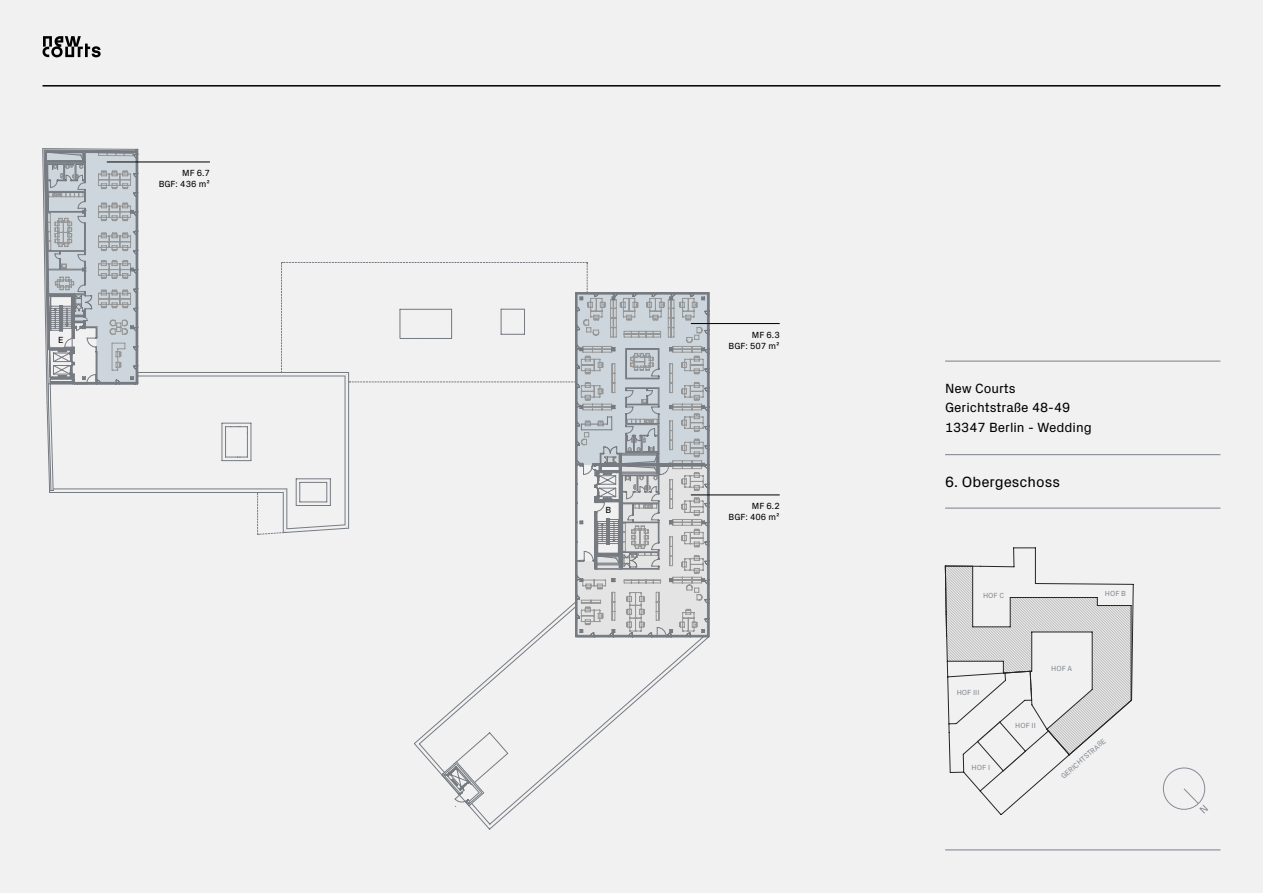
<style>
.page{position:relative;width:1263px;height:893px;background:#f1f1f2}
.page>*{position:absolute;margin:0;border:0;box-sizing:border-box;transform-origin:0 0}
.t1{font:15px "Px Grotesk";color:#000}
.t2{font:13.5px/19.5px "Px Grotesk";color:#000}
.t3{font:9px/10.8px "Px Grotesk";color:#000;text-align:right}
.t4{font:7.5px "Px Grotesk";color:#878d94}
</style>
<div class="page">
<hr style="left:945px;top:508px;width:275px;height:1px;background:#878d94">
<hr style="left:945px;top:454px;width:275px;height:1px;background:#878d94">
<hr style="left:945px;top:361px;width:275px;height:1px;background:#878d94">
<hr style="left:945px;top:849px;width:275px;height:1px;background:#878d94">
<svg style="left:945px;top:547px;width:188px;height:244px"></svg>
<div style="left:1163px;top:767px;width:42px;height:43px;border:1px solid #878d94;border-radius:50%"></div>
<svg style="left:1182px;top:787px;width:26px;height:27px"></svg>
<hr style="left:43px;top:85px;width:1177px;height:2px;background:#000">
<svg style="left:43px;top:36px;width:58px;height:21px"></svg>
<svg style="left:414px;top:637px;width:295px;height:192px"></svg>
<svg style="left:43px;top:148px;width:667px;height:489px"></svg>
<hr style="left:107px;top:162px;width:103px;height:1px;background:#000">
<hr style="left:691px;top:323px;width:89px;height:1px;background:#000">
<hr style="left:691px;top:495px;width:89px;height:1px;background:#000">
<p class="t3" style="left:58px;top:334px;width:7px">E</p>
<p class="t3" style="left:159px;top:167px;width:53px">MF 6.7<br>BGF: 436 m²</p>
<p class="t3" style="left:605px;top:503px;width:7px">B</p>
<p class="t3" style="left:728px;top:329px;width:53px">MF 6.3<br>BGF: 507 m²</p>
<p class="t3" style="left:728px;top:500px;width:53px">MF 6.2<br>BGF: 406 m²</p>
<p class="t2" style="left:945px;top:377px;width:148px">New Courts<br>Gerichtstraße 48-49<br>13347 Berlin - Wedding</p>
<p class="t1" style="left:945px;top:471px;width:116px">6. Obergeschoss</p>
<p class="t4" style="left:983px;top:590px;width:23px">HOF C</p>
<p class="t4" style="left:957px;top:687px;width:24px">HOF III</p>
<p class="t4" style="left:1051px;top:663px;width:22px">HOF A</p>
<p class="t4" style="left:1015px;top:720px;width:22px">HOF II</p>
<p class="t4" style="left:1105px;top:588px;width:23px">HOF B</p>
<p class="t4" style="left:971px;top:762px;width:20px">HOF I</p>
<p class="t4" style="left:1058px;top:773px;width:59px;rotate:-41deg">GERICHTSTRAßE</p>
</div>
